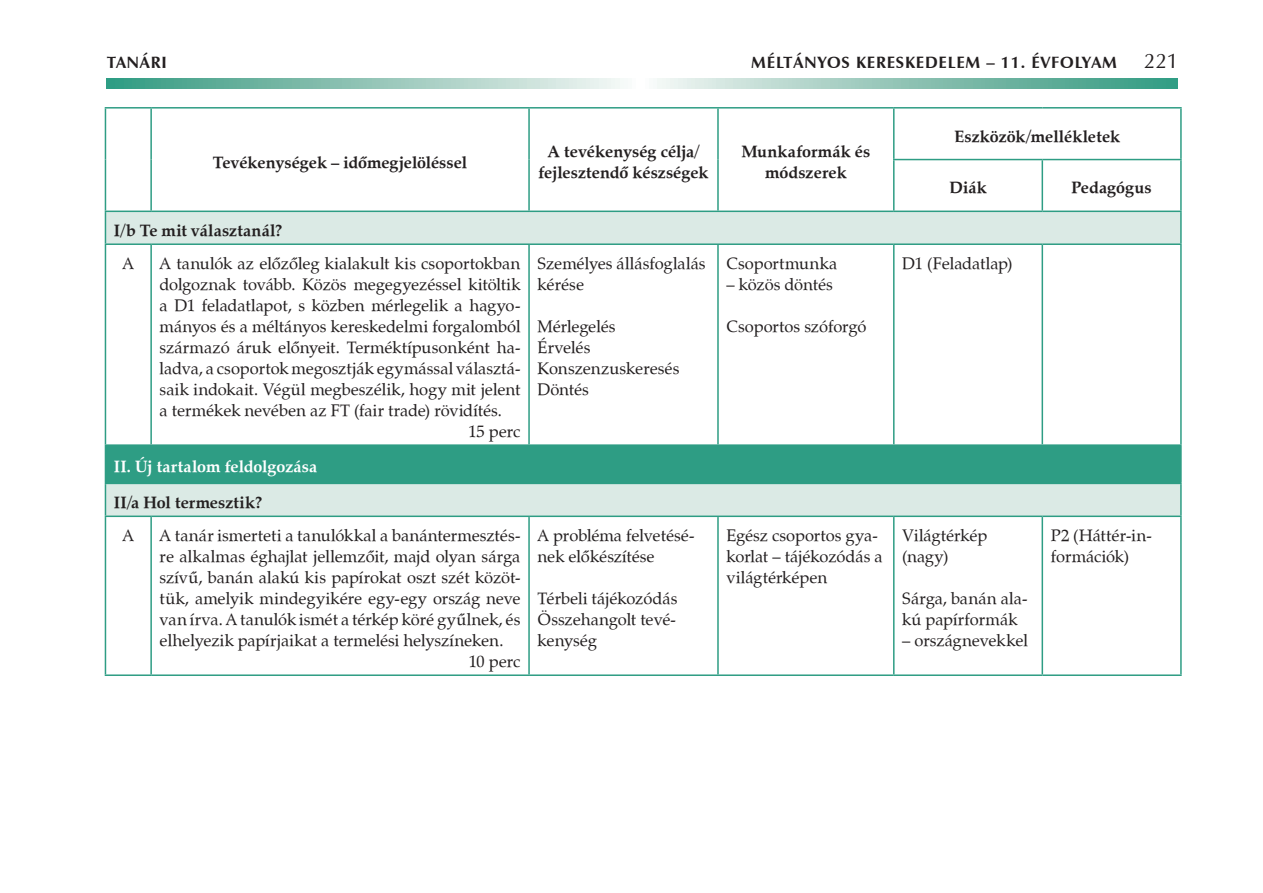
<style>
.page{position:relative;width:1263px;height:893px;background:#fff}
.page>*{position:absolute;margin:0;border:0;box-sizing:border-box;transform-origin:0 0}
.t1{font:21px "Zapf Humanist 601 PFL Normal";color:#231f20}
.t2{font:16.5px/21px "Zapf Calligraphic 801 PFL Normal";color:#231f20}
.t3{font:16.5px/21px "Zapf Calligraphic 801 PFL Bold";color:#231f20;text-align:center}
.t4{font:16.5px "Zapf Humanist 601 PFL Bold";letter-spacing:.05em;color:#231f20}
.t5{font:16.5px "Zapf Calligraphic 801 PFL Bold";letter-spacing:.015em;color:#fff}
</style>
<div class="page">
<svg style="left:106px;top:78px;width:1072px;height:11px;background:#93c6b8"></svg>
<svg style="left:106px;top:212px;width:1074px;height:304px"></svg>
<div style="left:105px;top:445px;width:1076px;height:38px;background:#2e9d84"></div>
<hr style="left:105px;top:107px;width:46px;height:2px;background:#2e9d84">
<hr style="left:105px;top:109px;width:1px;height:51px;background:#2e9d84">
<hr style="left:151px;top:107px;width:378px;height:2px;background:#2e9d84">
<hr style="left:150px;top:109px;width:2px;height:51px;background:#2e9d84">
<hr style="left:529px;top:107px;width:189px;height:2px;background:#2e9d84">
<hr style="left:528px;top:109px;width:2px;height:51px;background:#2e9d84">
<hr style="left:718px;top:107px;width:176px;height:2px;background:#2e9d84">
<hr style="left:717px;top:109px;width:2px;height:51px;background:#2e9d84">
<hr style="left:894px;top:107px;width:148px;height:2px;background:#2e9d84">
<hr style="left:893px;top:109px;width:1px;height:50px;background:#2e9d84">
<hr style="left:1042px;top:107px;width:140px;height:2px;background:#2e9d84">
<hr style="left:1180px;top:109px;width:2px;height:50px;background:#2e9d84">
<hr style="left:105px;top:160px;width:1px;height:51px;background:#2e9d84">
<hr style="left:150px;top:160px;width:2px;height:51px;background:#2e9d84">
<hr style="left:528px;top:160px;width:2px;height:51px;background:#2e9d84">
<hr style="left:717px;top:160px;width:2px;height:51px;background:#2e9d84">
<hr style="left:893px;top:159px;width:149px;height:1px;background:#2e9d84">
<hr style="left:893px;top:160px;width:1px;height:51px;background:#2e9d84">
<hr style="left:1042px;top:159px;width:140px;height:1px;background:#2e9d84">
<hr style="left:1041px;top:160px;width:2px;height:51px;background:#2e9d84">
<hr style="left:1180px;top:160px;width:2px;height:51px;background:#2e9d84">
<hr style="left:105px;top:211px;width:46px;height:1px;background:#2e9d84">
<hr style="left:105px;top:212px;width:1px;height:31px;background:#2e9d84">
<hr style="left:151px;top:211px;width:378px;height:1px;background:#2e9d84">
<hr style="left:529px;top:211px;width:189px;height:1px;background:#2e9d84">
<hr style="left:718px;top:211px;width:176px;height:1px;background:#2e9d84">
<hr style="left:894px;top:211px;width:148px;height:1px;background:#2e9d84">
<hr style="left:1042px;top:211px;width:140px;height:1px;background:#2e9d84">
<hr style="left:1180px;top:212px;width:2px;height:31px;background:#2e9d84">
<hr style="left:105px;top:243px;width:46px;height:2px;background:#2e9d84">
<hr style="left:105px;top:245px;width:1px;height:199px;background:#2e9d84">
<hr style="left:151px;top:243px;width:378px;height:2px;background:#2e9d84">
<hr style="left:150px;top:245px;width:2px;height:199px;background:#2e9d84">
<hr style="left:529px;top:243px;width:189px;height:2px;background:#2e9d84">
<hr style="left:528px;top:245px;width:2px;height:199px;background:#2e9d84">
<hr style="left:718px;top:243px;width:176px;height:2px;background:#2e9d84">
<hr style="left:717px;top:245px;width:2px;height:199px;background:#2e9d84">
<hr style="left:894px;top:243px;width:148px;height:2px;background:#2e9d84">
<hr style="left:893px;top:245px;width:1px;height:199px;background:#2e9d84">
<hr style="left:1042px;top:243px;width:140px;height:2px;background:#2e9d84">
<hr style="left:1041px;top:245px;width:2px;height:199px;background:#2e9d84">
<hr style="left:1180px;top:245px;width:2px;height:199px;background:#2e9d84">
<hr style="left:105px;top:444px;width:46px;height:2px;background:#2e9d84">
<hr style="left:151px;top:444px;width:378px;height:2px;background:#2e9d84">
<hr style="left:529px;top:444px;width:189px;height:2px;background:#2e9d84">
<hr style="left:718px;top:444px;width:176px;height:2px;background:#2e9d84">
<hr style="left:894px;top:444px;width:148px;height:2px;background:#2e9d84">
<hr style="left:1042px;top:444px;width:140px;height:2px;background:#2e9d84">
<hr style="left:1180px;top:446px;width:2px;height:37px;background:#2e9d84">
<hr style="left:105px;top:483px;width:46px;height:1px;background:#2e9d84">
<hr style="left:105px;top:484px;width:1px;height:32px;background:#2e9d84">
<hr style="left:151px;top:483px;width:378px;height:1px;background:#2e9d84">
<hr style="left:529px;top:483px;width:189px;height:1px;background:#2e9d84">
<hr style="left:718px;top:483px;width:176px;height:1px;background:#2e9d84">
<hr style="left:894px;top:483px;width:148px;height:1px;background:#2e9d84">
<hr style="left:1042px;top:483px;width:140px;height:1px;background:#2e9d84">
<hr style="left:1180px;top:484px;width:2px;height:32px;background:#2e9d84">
<hr style="left:105px;top:516px;width:46px;height:1px;background:#2e9d84">
<hr style="left:105px;top:517px;width:1px;height:157px;background:#2e9d84">
<hr style="left:151px;top:516px;width:378px;height:1px;background:#2e9d84">
<hr style="left:150px;top:517px;width:2px;height:157px;background:#2e9d84">
<hr style="left:529px;top:516px;width:189px;height:1px;background:#2e9d84">
<hr style="left:528px;top:517px;width:2px;height:157px;background:#2e9d84">
<hr style="left:718px;top:516px;width:176px;height:1px;background:#2e9d84">
<hr style="left:717px;top:517px;width:2px;height:157px;background:#2e9d84">
<hr style="left:894px;top:516px;width:148px;height:1px;background:#2e9d84">
<hr style="left:893px;top:517px;width:1px;height:157px;background:#2e9d84">
<hr style="left:1042px;top:516px;width:140px;height:1px;background:#2e9d84">
<hr style="left:1041px;top:517px;width:2px;height:157px;background:#2e9d84">
<hr style="left:1180px;top:517px;width:2px;height:157px;background:#2e9d84">
<hr style="left:105px;top:674px;width:46px;height:2px;background:#2e9d84">
<hr style="left:151px;top:674px;width:378px;height:2px;background:#2e9d84">
<hr style="left:529px;top:674px;width:189px;height:2px;background:#2e9d84">
<hr style="left:718px;top:674px;width:176px;height:2px;background:#2e9d84">
<hr style="left:894px;top:674px;width:148px;height:2px;background:#2e9d84">
<hr style="left:1042px;top:674px;width:140px;height:2px;background:#2e9d84">
<p class="t4" style="left:107px;top:52px;width:62px">TANÁRI</p>
<p class="t4" style="left:751px;top:52px;width:367px">M ÉLTÁNYOS KERESKEDELEM – 11. ÉVFOLYAM</p>
<p class="t1" style="left:1144px;top:48px;width:36px">221</p>
<p class="t3" style="left:213px;top:151px;width:256px">Tevékenységek – időmegjelöléssel</p>
<p class="t3" style="left:538px;top:141px;width:172px">A tevékenység célja/ fejlesztendő készségek</p>
<p class="t3" style="left:741px;top:141px;width:131px">Munkaformák és módszerek</p>
<p class="t3" style="left:114px;top:219px;width:170px">I/b Te mit választanál?</p>
<p class="t2" style="left:123px;top:252px;width:13px">A</p>
<p class="t2" style="left:160px;top:252px;width:362px">A tanulók az előzőleg kialakult kis csoportokban</p>
<p class="t2" style="left:160px;top:273px;width:362px">dolgoznak tovább. Közös megegyezéssel kitöltik</p>
<p class="t2" style="left:160px;top:294px;width:362px">a D1 feladatlapot, s közben mérlegelik a hagyo-</p>
<p class="t2" style="left:160px;top:315px;width:362px">mányos és a méltányos kereskedelmi forgalomból</p>
<p class="t2" style="left:160px;top:336px;width:362px">származó áruk előnyeit. Terméktípusonként ha-</p>
<p class="t2" style="left:160px;top:357px;width:362px">ladva, a csoportok megosztják egymással választá-</p>
<p class="t2" style="left:160px;top:378px;width:362px">saik indokait. Végül megbeszélik, hogy mit jelent</p>
<p class="t2" style="left:160px;top:399px;width:344px">a termékek nevében az FT (fair trade) rövidítés.</p>
<p class="t2" style="left:468px;top:420px;width:54px">15 perc</p>
<p class="t2" style="left:537px;top:252px;width:170px">Személyes állásfoglalás kérése</p>
<p class="t2" style="left:537px;top:315px;width:143px">Mérlegelés<br>Érvelés<br>Konszenzuskeresés<br>Döntés</p>
<p class="t2" style="left:726px;top:252px;width:112px">Csoportmunka</p>
<p class="t2" style="left:726px;top:273px;width:108px">– közös döntés</p>
<p class="t2" style="left:726px;top:315px;width:142px">Csoportos szóforgó</p>
<p class="t3" style="left:954px;top:125px;width:167px">Eszközök/mellékletek</p>
<p class="t3" style="left:949px;top:177px;width:39px">Diák</p>
<p class="t3" style="left:1071px;top:177px;width:82px">Pedagógus</p>
<p class="t2" style="left:902px;top:252px;width:112px">D1 (Feladatlap)</p>
<p class="t5" style="left:114px;top:456px;width:205px">II . Új tartalom feldolgozása</p>
<p class="t3" style="left:114px;top:491px;width:150px">II/a Hol termesztik?</p>
<p class="t2" style="left:123px;top:525px;width:13px">A</p>
<p class="t2" style="left:160px;top:525px;width:362px">A tanár ismerteti a tanulókkal a banántermesztés-</p>
<p class="t2" style="left:160px;top:546px;width:362px">re alkalmas éghajlat jellemzőit, majd olyan sárga</p>
<p class="t2" style="left:160px;top:567px;width:362px">szívű, banán alakú kis papírokat oszt szét közöt-</p>
<p class="t2" style="left:160px;top:588px;width:362px">tük, amelyik mindegyikére egy-egy ország neve</p>
<p class="t2" style="left:160px;top:609px;width:362px">van írva. A tanulók ismét a térkép köré gyűlnek, és</p>
<p class="t2" style="left:160px;top:630px;width:345px">elhelyezik papírjaikat a termelési helyszíneken.</p>
<p class="t2" style="left:469px;top:651px;width:53px">10 perc</p>
<p class="t2" style="left:537px;top:525px;width:158px">A probléma felvetésé&shy;nek előkészítése</p>
<p class="t2" style="left:537px;top:588px;width:141px;text-align:justify">Térbeli tájékozódás Összehangolt tevé&shy;kenység</p>
<p class="t2" style="left:726px;top:525px;width:158px">Egész csoportos gya&shy;korlat – tájékozódás a világtérképen</p>
<p class="t2" style="left:902px;top:525px;width:87px">Világtérkép (nagy)</p>
<p class="t2" style="left:902px;top:588px;width:127px">Sárga, banán ala&shy;kú papírformák</p>
<p class="t2" style="left:902px;top:630px;width:127px">– országnevekkel</p>
<p class="t2" style="left:1051px;top:525px;width:102px">P2 (Háttér-in&shy;formációk)</p>
</div>
